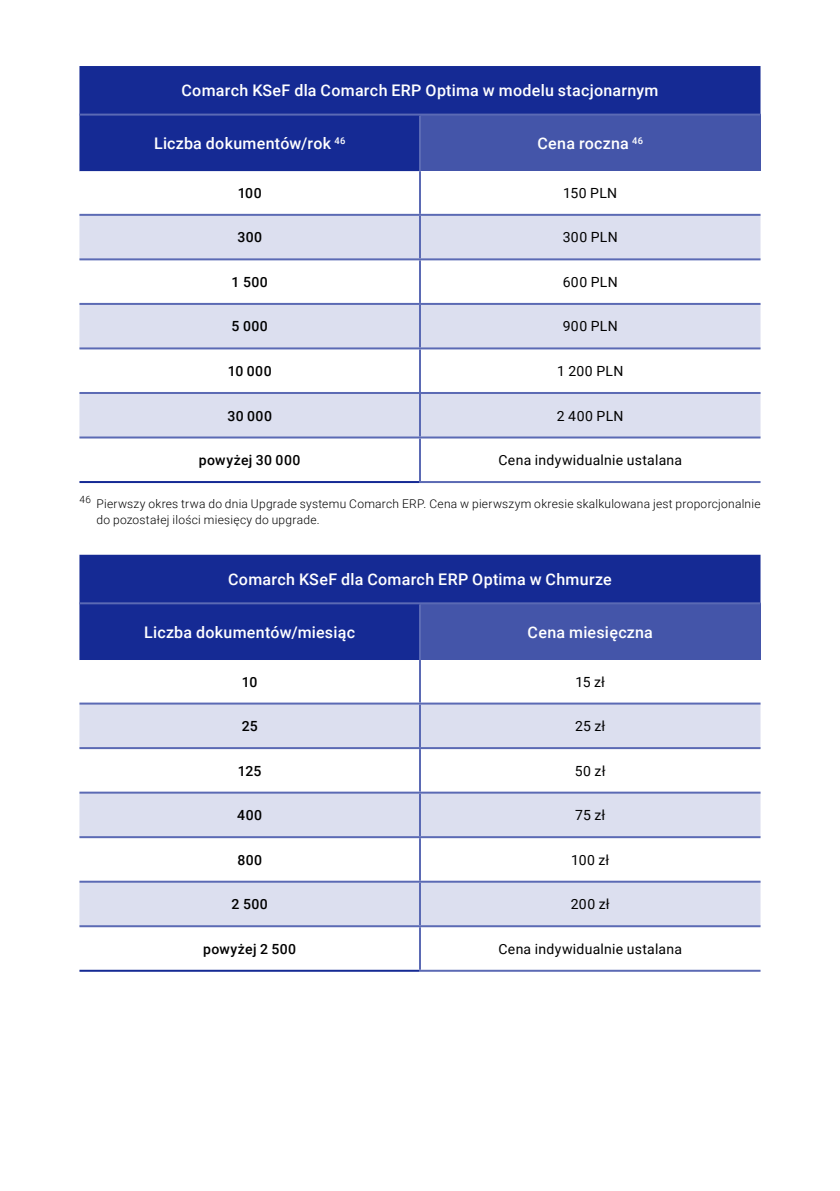
<style>
.page{position:relative;width:840px;height:1191px;background:#fff}
.page>*{position:absolute;margin:0;border:0;box-sizing:border-box;transform-origin:0 0}
.t1{font:500 16px "Roboto";letter-spacing:.015em;color:#fff}
.t2{font:14px "Roboto";letter-spacing:.02em;color:#000}
.t3{font:500 14px "Roboto";letter-spacing:.03em;color:#000}
.t4{font:300 12px/16px "Roboto";letter-spacing:.02em;color:#000}
</style>
<div class="page">
<div style="left:79px;top:66px;width:681px;height:105px;background:#152a94"></div>
<div style="left:420px;top:115px;width:340px;height:56px;background:#4455a9"></div>
<svg style="left:79px;top:171px;width:681px;height:268px"></svg>
<svg style="left:79px;top:216px;width:681px;height:220px;fill:#dcdfef"></svg>
<hr style="left:419px;top:171px;width:2px;height:43px;background:#5b6ab4">
<hr style="left:420px;top:258px;width:340px;height:2px;background:#5b6ab4">
<hr style="left:419px;top:260px;width:2px;height:43px;background:#5b6ab4">
<hr style="left:420px;top:347px;width:340px;height:2px;background:#5b6ab4">
<hr style="left:419px;top:349px;width:2px;height:43px;background:#5b6ab4">
<hr style="left:420px;top:436px;width:340px;height:2px;background:#5b6ab4">
<hr style="left:79px;top:214px;width:341px;height:2px;background:#5b6ab4">
<hr style="left:79px;top:303px;width:341px;height:2px;background:#5b6ab4">
<hr style="left:79px;top:392px;width:341px;height:2px;background:#5b6ab4">
<hr style="left:420px;top:214px;width:340px;height:2px;background:#5b6ab4">
<hr style="left:419px;top:216px;width:2px;height:42px;background:#5b6ab4">
<hr style="left:420px;top:303px;width:340px;height:2px;background:#5b6ab4">
<hr style="left:419px;top:305px;width:2px;height:42px;background:#5b6ab4">
<hr style="left:420px;top:392px;width:340px;height:2px;background:#5b6ab4">
<hr style="left:419px;top:394px;width:2px;height:42px;background:#5b6ab4">
<hr style="left:419px;top:481px;width:341px;height:2px;background:#5b6ab4">
<hr style="left:419px;top:116px;width:2px;height:55px;background:#5b6ab4">
<hr style="left:79px;top:114px;width:341px;height:2px;background:#5b6ab4">
<hr style="left:420px;top:114px;width:340px;height:2px;background:#5b6ab4">
<hr style="left:79px;top:436px;width:341px;height:2px;background:#5b6ab4">
<hr style="left:419px;top:438px;width:2px;height:43px;background:#5b6ab4">
<hr style="left:79px;top:481px;width:340px;height:2px;background:#152a94">
<hr style="left:79px;top:258px;width:341px;height:2px;background:#5b6ab4">
<hr style="left:79px;top:347px;width:341px;height:2px;background:#5b6ab4">
<div style="left:79px;top:555px;width:681px;height:105px;background:#152a94"></div>
<div style="left:420px;top:603px;width:340px;height:57px;background:#4455a9"></div>
<svg style="left:79px;top:704px;width:681px;height:221px;fill:#dcdfef"></svg>
<hr style="left:419px;top:660px;width:2px;height:42px;background:#5b6ab4">
<hr style="left:420px;top:747px;width:340px;height:2px;background:#5b6ab4">
<hr style="left:419px;top:749px;width:2px;height:42px;background:#5b6ab4">
<hr style="left:420px;top:836px;width:340px;height:2px;background:#5b6ab4">
<hr style="left:419px;top:838px;width:2px;height:42px;background:#5b6ab4">
<hr style="left:420px;top:925px;width:340px;height:2px;background:#5b6ab4">
<hr style="left:79px;top:702px;width:341px;height:2px;background:#5b6ab4">
<hr style="left:79px;top:791px;width:341px;height:2px;background:#5b6ab4">
<hr style="left:79px;top:880px;width:341px;height:2px;background:#5b6ab4">
<hr style="left:420px;top:702px;width:340px;height:2px;background:#5b6ab4">
<hr style="left:419px;top:704px;width:2px;height:43px;background:#5b6ab4">
<hr style="left:420px;top:791px;width:340px;height:2px;background:#5b6ab4">
<hr style="left:419px;top:793px;width:2px;height:43px;background:#5b6ab4">
<hr style="left:420px;top:880px;width:340px;height:2px;background:#5b6ab4">
<hr style="left:419px;top:882px;width:2px;height:43px;background:#5b6ab4">
<hr style="left:419px;top:969px;width:341px;height:2px;background:#5b6ab4">
<hr style="left:419px;top:604px;width:2px;height:56px;background:#5b6ab4">
<hr style="left:79px;top:602px;width:341px;height:2px;background:#5b6ab4">
<hr style="left:420px;top:602px;width:340px;height:2px;background:#5b6ab4">
<hr style="left:79px;top:925px;width:341px;height:2px;background:#5b6ab4">
<hr style="left:419px;top:927px;width:2px;height:42px;background:#5b6ab4">
<hr style="left:79px;top:969px;width:340px;height:2px;background:#152a94">
<hr style="left:79px;top:747px;width:341px;height:2px;background:#5b6ab4">
<hr style="left:79px;top:836px;width:341px;height:2px;background:#5b6ab4">
<p class="t1" style="left:181px;top:79px;width:478px">Comarch KSeF dla Comarch ERP Optima w modelu stacjonarnym</p>
<p class="t1" style="left:154px;top:132px;width:193px">Liczba dokumentów/rok <sup>46</sup></p>
<p class="t1" style="left:537px;top:132px;width:107px">Cena roczna <sup>46</sup></p>
<p class="t3" style="left:237px;top:183px;width:26px">100</p>
<p class="t2" style="left:563px;top:183px;width:55px">150 PLN</p>
<p class="t3" style="left:237px;top:227px;width:26px">300</p>
<p class="t2" style="left:562px;top:227px;width:57px">300 PLN</p>
<p class="t3" style="left:231px;top:272px;width:38px">1 500</p>
<p class="t2" style="left:562px;top:272px;width:57px">600 PLN</p>
<p class="t3" style="left:231px;top:317px;width:38px">5 000</p>
<p class="t2" style="left:562px;top:317px;width:57px">900 PLN</p>
<p class="t3" style="left:227px;top:361px;width:45px">10 000</p>
<p class="t2" style="left:557px;top:361px;width:68px">1 200 PLN</p>
<p class="t3" style="left:227px;top:406px;width:46px">30 000</p>
<p class="t2" style="left:556px;top:406px;width:68px">2 400 PLN</p>
<p class="t3" style="left:199px;top:450px;width:103px">powyżej 30 000</p>
<p class="t2" style="left:498px;top:450px;width:185px">Cena indywidualnie ustalana</p>
<p class="t4" style="left:96px;top:495px;width:665px;text-indent:-17px"><sup>46</sup> Pierwszy okres trwa do dnia Upgrade systemu Comarch ERP. Cena w pierwszym okresie skalkulowana jest proporcjonalnie do pozostałej ilości miesięcy do upgrade.</p>
<p class="t1" style="left:228px;top:568px;width:385px">Comarch KSeF dla Comarch ERP Optima w Chmurze</p>
<p class="t1" style="left:144px;top:621px;width:212px">Liczba dokumentów/miesiąc</p>
<p class="t1" style="left:527px;top:621px;width:127px">Cena miesięczna</p>
<p class="t3" style="left:242px;top:672px;width:17px">10</p>
<p class="t2" style="left:575px;top:672px;width:31px">15 zł</p>
<p class="t3" style="left:241px;top:716px;width:18px">25</p>
<p class="t2" style="left:574px;top:716px;width:32px">25 zł</p>
<p class="t3" style="left:238px;top:761px;width:25px">125</p>
<p class="t2" style="left:574px;top:761px;width:32px">50 zł</p>
<p class="t3" style="left:237px;top:805px;width:26px">400</p>
<p class="t2" style="left:575px;top:805px;width:32px">75 zł</p>
<p class="t3" style="left:237px;top:850px;width:26px">800</p>
<p class="t2" style="left:571px;top:850px;width:40px">100 zł</p>
<p class="t3" style="left:231px;top:894px;width:38px">2 500</p>
<p class="t2" style="left:570px;top:894px;width:40px">200 zł</p>
<p class="t3" style="left:203px;top:939px;width:95px">powyżej 2 500</p>
<p class="t2" style="left:498px;top:939px;width:185px">Cena indywidualnie ustalana</p>
</div>
